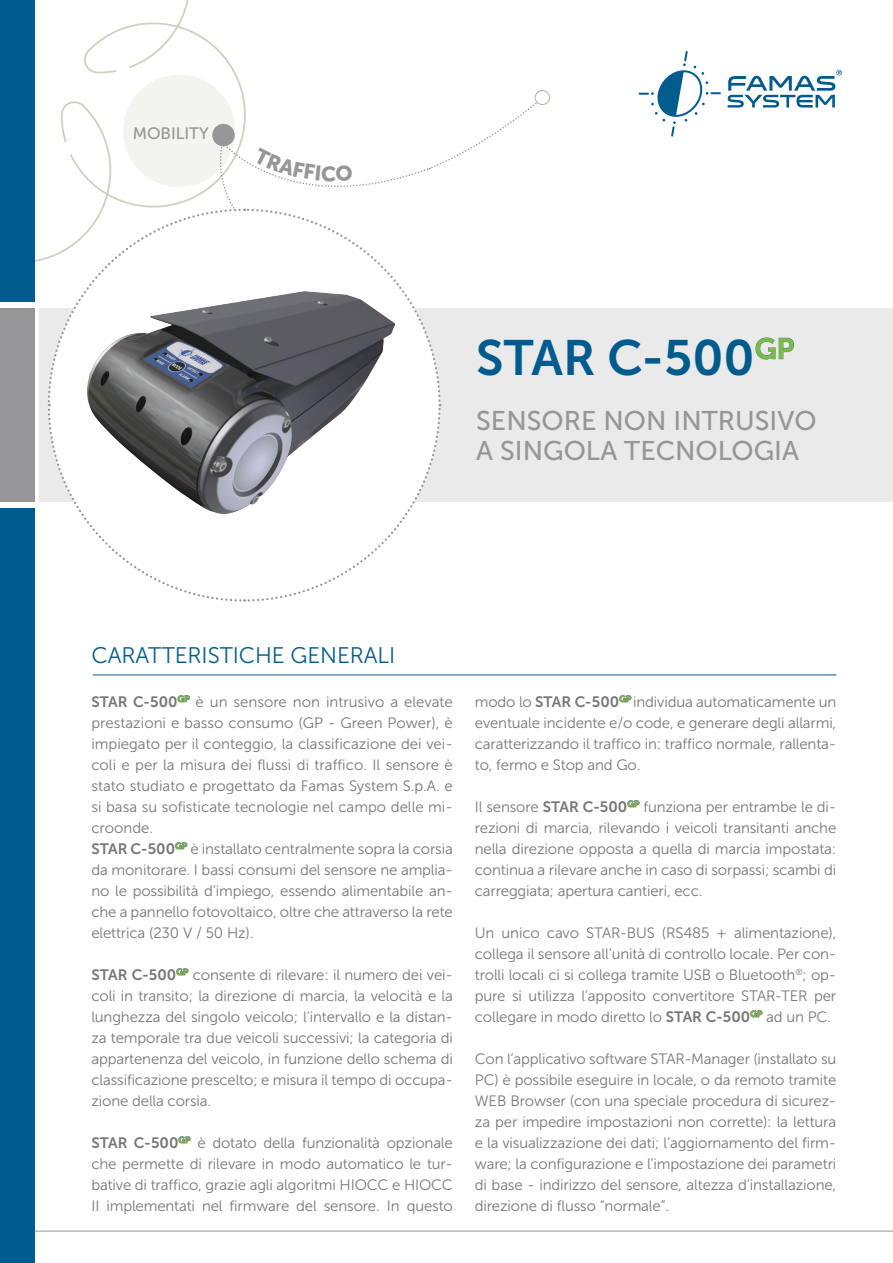
<style>
.page{position:relative;width:893px;height:1263px;background:#fff}
.page>*{position:absolute;margin:0;border:0;box-sizing:border-box;transform-origin:0 0}
.t1{font:49.5px "Museo Sans 700";color:#015c8d}
.t2{font:27px/30px "Museo Sans 500";color:#969597}
.t3{font:22.5px "Museo Sans 300";letter-spacing:-.005em;color:#015c8d}
.t4{font:16.5px "Museo Sans 500";letter-spacing:-.005em;color:#969597}
.t5{font:15px/21px "Museo Sans 300";letter-spacing:-.01em;color:#777775;text-align:justify}
.s1{font-family:"Museo Sans 700"}
</style>
<div class="page">
<div style="left:39px;top:308px;width:854px;height:194px;background:#eaeaea"></div>
<svg style="left:639px;top:51px;width:82px;height:86px"></svg>
<svg style="left:728px;top:70px;width:114px;height:38px"></svg>
<svg style="left:177px;top:695px;width:13px;height:8px"></svg>
<svg style="left:175px;top:842px;width:13px;height:8px"></svg>
<svg style="left:176px;top:968px;width:13px;height:8px"></svg>
<svg style="left:178px;top:1136px;width:13px;height:8px"></svg>
<svg style="left:619px;top:695px;width:13px;height:8px"></svg>
<svg style="left:627px;top:800px;width:13px;height:8px"></svg>
<svg style="left:750px;top:1010px;width:13px;height:8px"></svg>
<hr style="left:93px;top:674px;width:743px;height:1px;background:#015c8d">
<hr style="left:1px;top:1231px;width:892px;height:1px;background:#939598">
<div style="left:535px;top:90px;width:15px;height:15px;border:1px solid #b3b2a0;border-radius:50%"></div>
<svg style="left:755px;top:337px;width:39px;height:23px"></svg>
<div style="left:0;top:508px;width:34px;height:755px;background:#015c8d"></div>
<svg style="left:0;top:0;width:541px;height:603px"></svg>
<p class="t4" style="left:133px;top:125px;width:77px">MOBILITY</p>
<h1 class="t1" style="left:476px;top:331px;width:320px">STAR C-500<sup>GP</sup></h1>
<h2 class="t2" style="left:476px;top:406px;width:342px">SENSORE NON INTRUSIVO<br>A SINGOLA TECNOLOGIA</h2>
<h3 class="t3" style="left:91px;top:643px;width:305px">CARATTERISTICHE GENERALI</h3>
<p class="t5" style="left:91px;top:691px;width:363px;text-align:left"><span class="s1">STAR C-500</span><sup>GP</sup> è un sensore non intrusivo a elevate prestazioni e basso consumo (GP - Green Power), è impiegato per il conteggio, la classificazione dei vei&shy;coli e per la misura dei flussi di traffico. Il sensore è stato studiato e progettato da Famas System S.p.A. e si basa su sofisticate tecnologie nel campo delle mi&shy;croonde.<br><span class="s1">STAR C-500</span><sup>GP</sup> è installato centralmente sopra la corsia da monitorare. I bassi consumi del sensore ne amplia&shy;no le possibilità d’impiego, essendo alimentabile an&shy;che a pannello fotovoltaico, oltre che attraverso la rete elettrica (230 V / 50 Hz).</p>
<p class="t5" style="left:91px;top:964px;width:363px"><span class="s1">STAR C-500</span><sup>GP</sup> consente di rilevare: il numero dei vei&shy;coli in transito; la direzione di marcia, la velocità e la lunghezza del singolo veicolo; l’intervallo e la distan&shy;za temporale tra due veicoli successivi; la categoria di appartenenza del veicolo, in funzione dello schema di classificazione prescelto; e misura il tempo di occupa&shy;zione della corsia.</p>
<p class="t5" style="left:91px;top:1132px;width:363px"><span class="s1">STAR C-500</span><sup>GP</sup> è dotato della funzionalità opzionale che permette di rilevare in modo automatico le tur&shy;bative di traffico, grazie agli algoritmi HIOCC e HIOCC II implementati nel firmware del sensore. In questo</p>
<p class="t5" style="left:475px;top:691px;width:363px">modo lo <span class="s1">STAR C-500</span><sup>GP</sup> individua automaticamente un eventuale incidente e/o code, e generare degli allarmi, caratterizzando il traffico in: traffico normale, rallenta&shy;to, fermo e Stop and Go.</p>
<p class="t5" style="left:475px;top:796px;width:363px">Il sensore <span class="s1">STAR C-500</span><sup>GP</sup> funziona per entrambe le di&shy;rezioni di marcia, rilevando i veicoli transitanti anche nella direzione opposta a quella di marcia impostata: continua a rilevare anche in caso di sorpassi; scambi di carreggiata; apertura cantieri, ecc.</p>
<p class="t5" style="left:475px;top:922px;width:363px">Un unico cavo STAR-BUS (RS485 + alimentazione), collega il sensore all’unità di controllo locale. Per con&shy;trolli locali ci si collega tramite USB o Bluetooth<sup>®</sup>; op&shy;pure si utilizza l’apposito convertitore STAR-TER per collegare in modo diretto lo <span class="s1">STAR C-500</span><sup>GP</sup> ad un PC.</p>
<p class="t5" style="left:475px;top:1048px;width:363px">Con l’applicativo software STAR-Manager (installato su PC) è possibile eseguire in locale, o da remoto tramite WEB Browser (con una speciale procedura di sicurez&shy;za per impedire impostazioni non corrette): la lettura e la visualizzazione dei dati; l’aggiornamento del firm&shy;ware; la configurazione e l’impostazione dei parametri di base - indirizzo del sensore, altezza d’installazione, direzione di flusso “normale”.</p>
</div>
